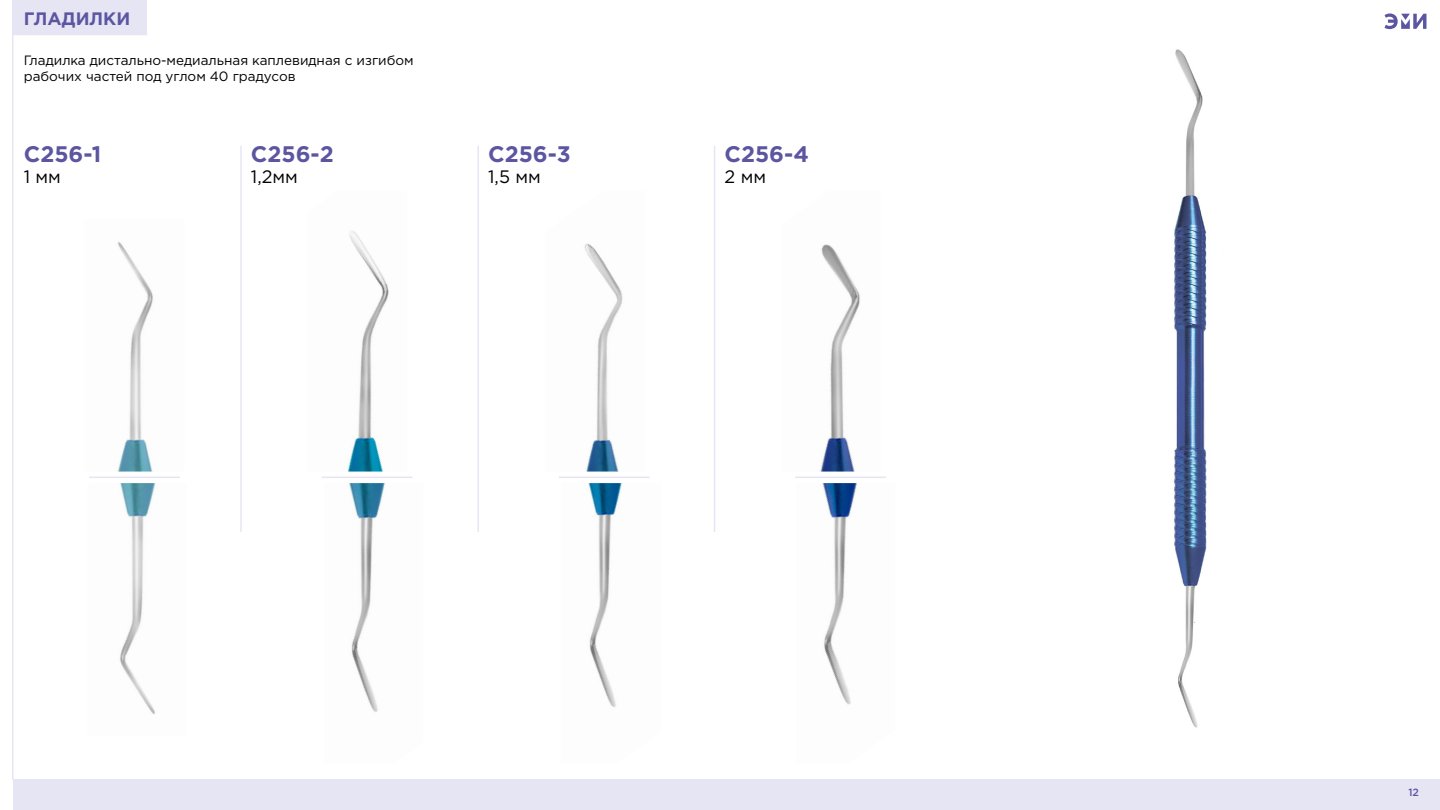
<style>
.page{position:relative;width:1440px;height:810px;background:#fff}
.page>*{position:absolute;margin:0;border:0;box-sizing:border-box;transform-origin:0 0}
.t1{font:700 22.5px "Gotham Pro";color:#5c56a1}
.t2{font:18px "Gotham Pro";color:#000}
.t3{font:700 18px "Gotham Pro";color:#5c56a1}
.t4{font:13.5px/16.2px "Gotham Pro";color:#000}
.t5{font:500 10.5px "Gotham Pro";color:#5c56a1}
</style>
<div class="page">
<div style="left:14px;top:780px;width:1426px;height:30px;background:#e6e5f4"></div>
<img style="left:1174px;top:49px;width:33px;height:679px">
<img style="left:348px;top:231px;width:41px;height:241px">
<img style="left:349px;top:483px;width:36px;height:229px">
<img style="left:584px;top:244px;width:39px;height:228px">
<img style="left:588px;top:483px;width:34px;height:224px">
<img style="left:820px;top:244px;width:40px;height:228px">
<img style="left:822px;top:483px;width:35px;height:222px">
<img style="left:118px;top:242px;width:35px;height:230px">
<img style="left:120px;top:483px;width:36px;height:232px">
<hr style="left:89px;top:477px;width:91px;height:1px;background:#e6e5f4">
<hr style="left:322px;top:477px;width:90px;height:1px;background:#e6e5f4">
<hr style="left:559px;top:477px;width:91px;height:1px;background:#e6e5f4">
<hr style="left:795px;top:477px;width:91px;height:1px;background:#e6e5f4">
<hr style="left:12px;top:34px;width:2px;height:746px;background:#e6e5f4">
<div style="left:12px;top:0;width:135px;height:35px;background:#e6e5f4"></div>
<hr style="left:240px;top:146px;width:2px;height:386px;background:#e6e5f4">
<hr style="left:477px;top:146px;width:2px;height:386px;background:#e6e5f4">
<hr style="left:714px;top:146px;width:1px;height:386px;background:#e6e5f4">
<svg style="left:1384px;top:14px;width:42px;height:15px"></svg>
<h2 class="t3" style="left:24px;top:8px;width:108px">ГЛАДИЛКИ</h2>
<p class="t4" style="left:24px;top:52px;width:392px">Гладилка дистально-медиальная каплевидная с изгибом рабочих частей под углом 40 градусов</p>
<h1 class="t1" style="left:24px;top:141px;width:79px">С256-1</h1>
<h2 class="t2" style="left:24px;top:167px;width:39px">1 мм</h2>
<h1 class="t1" style="left:251px;top:141px;width:84px">С256-2</h1>
<h2 class="t2" style="left:251px;top:167px;width:49px">1,2мм</h2>
<h1 class="t1" style="left:488px;top:141px;width:84px">С256-3</h1>
<h2 class="t2" style="left:488px;top:167px;width:54px">1,5 мм</h2>
<h1 class="t1" style="left:725px;top:141px;width:86px">С256-4</h1>
<h2 class="t2" style="left:725px;top:167px;width:43px">2 мм</h2>
<p class="t5" style="left:1408px;top:787px;width:12px">12</p>
</div>
